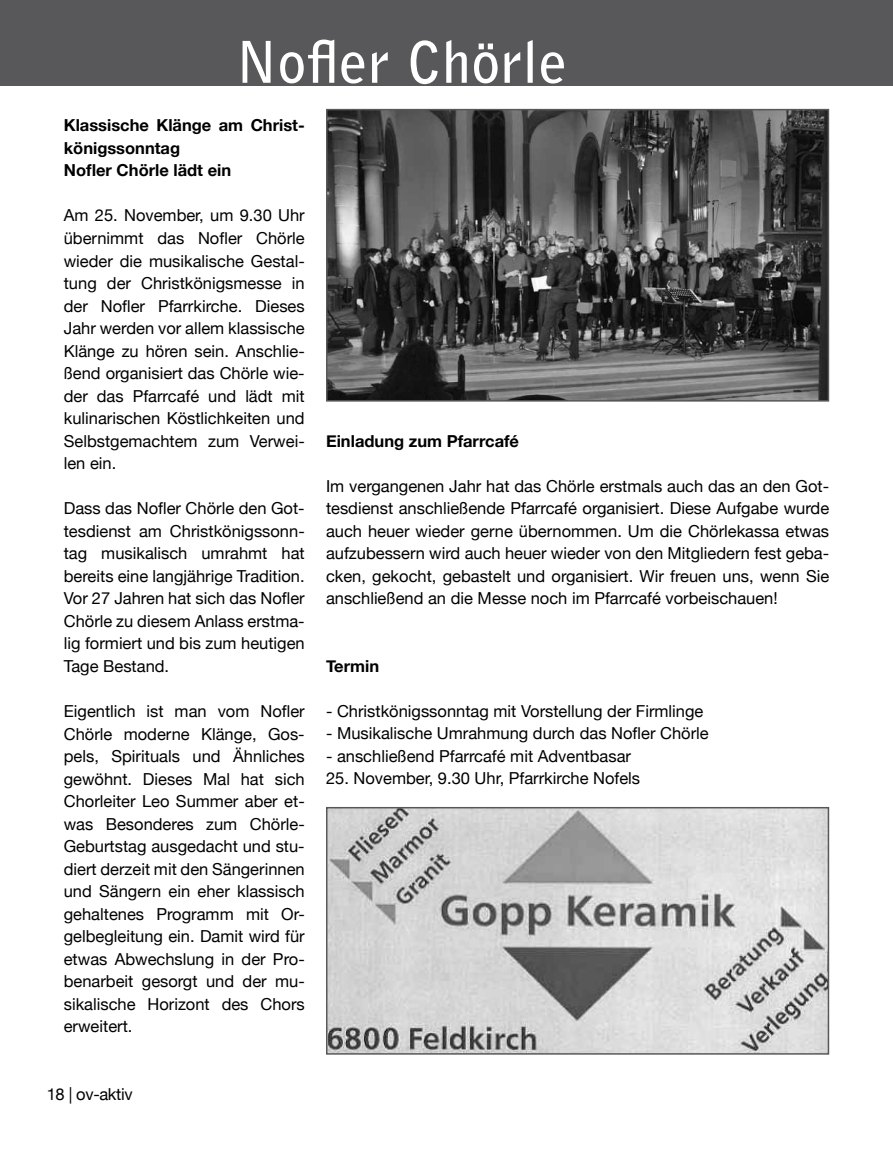
<style>
.page{position:relative;width:893px;height:1149px;background:#fff}
.page>*{position:absolute;margin:0;border:0;box-sizing:border-box;transform-origin:0 0}
.t1{font:700 57px "Bell Gothic Std";letter-spacing:.01em;color:#fff}
.t2{font:16.5px/22.5px "Helvetica Neue";color:#000;text-align:justify}
.t3{font:700 16.5px/22.5px "Helvetica Neue";color:#000}
.t4{font:16.5px "Helvetica Neue";letter-spacing:-.02em;color:#000}
</style>
<div class="page">
<div style="left:0;top:0;width:893px;height:85px;background:#58585a"></div>
<img style="left:329px;top:112px;width:497px;height:286px">
<div style="left:326px;top:109px;width:503px;height:292px;border:2px solid #58585a"></div>
<img style="left:329px;top:809px;width:497px;height:242px">
<div style="left:326px;top:806px;width:503px;height:248px;border:2px solid #58585a"></div>
<h1 class="t1" style="left:236px;top:28px;width:333px">Nofler Chörle</h1>
<p class="t3" style="left:64px;top:114px;width:242px">Klassische Klänge am Christ&shy;königssonntag<br>Nofler Chörle lädt ein</p>
<p class="t2" style="left:64px;top:204px;width:242px">Am 25. November, um 9.30 Uhr übernimmt das Nofler Chörle wieder die musikalische Gestal&shy;tung der Christkönigsmesse in der Nofler Pfarrkirche. Dieses Jahr werden vor allem klassische Klänge zu hören sein. Anschlie&shy;ßend organisiert das Chörle wie&shy;der das Pfarrcafé und lädt mit kulinarischen Köstlichkeiten und Selbstgemachtem zum Verwei&shy;len ein.</p>
<p class="t2" style="left:64px;top:497px;width:242px">Dass das Nofler Chörle den Got&shy;tesdienst am Christkönigssonn&shy;tag musikalisch umrahmt hat bereits eine langjährige Tradition.<br>Vor 27 Jahren hat sich das Nofler Chörle zu diesem Anlass erstma&shy;lig formiert und bis zum heutigen Tage Bestand.</p>
<p class="t2" style="left:64px;top:699px;width:242px">Eigentlich ist man vom Nofler Chörle moderne Klänge, Gos&shy;pels, Spirituals und Ähnliches gewöhnt. Dieses Mal hat sich Chorleiter Leo Summer aber et&shy;was Besonderes zum Chörle-Geburtstag ausgedacht und stu&shy;diert derzeit mit den Sängerinnen und Sängern ein eher klassisch gehaltenes Programm mit Or&shy;gelbegleitung ein. Damit wird für etwas Abwechslung in der Pro&shy;benarbeit gesorgt und der mu&shy;sikalische Horizont des Chors erweitert.</p>
<p class="t3" style="left:326px;top:429px;width:195px">Einladung zum Pfarrcafé</p>
<p class="t2" style="left:326px;top:474px;width:505px">Im vergangenen Jahr hat das Chörle erstmals auch das an den Got&shy;tesdienst anschließende Pfarrcafé organisiert. Diese Aufgabe wurde auch heuer wieder gerne übernommen. Um die Chörlekassa etwas aufzubessern wird auch heuer wieder von den Mitgliedern fest geba&shy;cken, gekocht, gebastelt und organisiert. Wir freuen uns, wenn Sie anschließend an die Messe noch im Pfarrcafé vorbeischauen!</p>
<p class="t3" style="left:326px;top:654px;width:55px">Termin</p>
<p class="t2" style="left:326px;top:699px;width:379px">- Christkönigssonntag mit Vorstellung der Firmlinge</p>
<p class="t2" style="left:326px;top:721px;width:384px">- Musikalische Umrahmung durch das Nofler Chörle</p>
<p class="t2" style="left:326px;top:744px;width:307px">- anschließend Pfarrcafé mit Adventbasar</p>
<p class="t2" style="left:326px;top:766px;width:316px">25. November, 9.30 Uhr, Pfarrkirche Nofels</p>
<p class="t4" style="left:47px;top:1083px;width:87px">18 | ov-aktiv</p>
</div>
